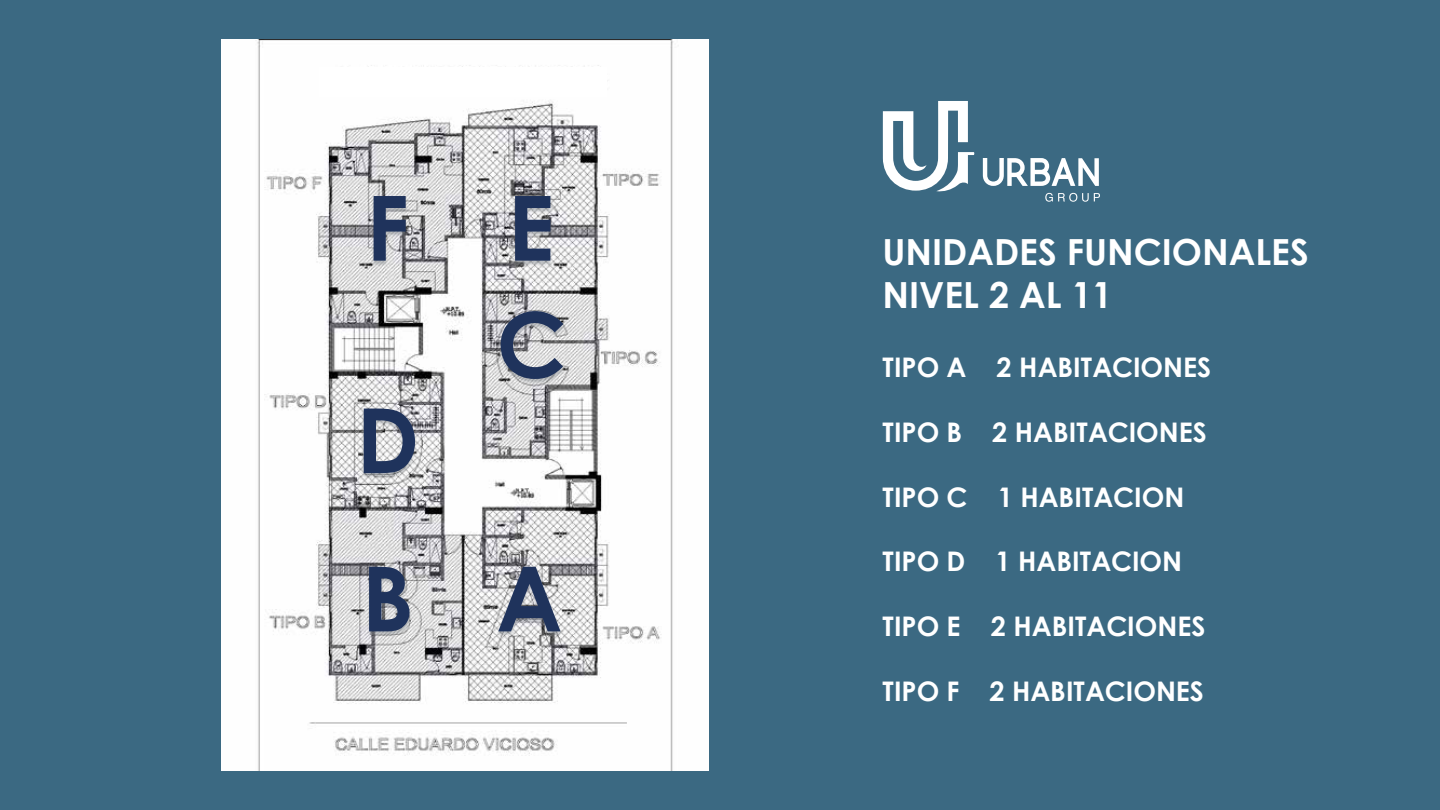
<style>
.page{position:relative;width:1440px;height:810px;background:#3b6982}
.page>*{position:absolute;margin:0;border:0;box-sizing:border-box;transform-origin:0 0}
.t1{font:700 90px/116.7px "Century Gothic";color:#1f335c;text-align:right}
.t2{font:700 36px/43.2px "Century Gothic";color:#fff}
.t3{font:700 27px "Century Gothic";color:#fff}
</style>
<div class="page">
<img style="left:221px;top:39px;width:488px;height:732px">
<img style="left:308px;top:143px;width:142px;height:198px">
<img style="left:450px;top:143px;width:163px;height:117px">
<img style="left:438px;top:260px;width:187px;height:198px">
<img style="left:298px;top:356px;width:180px;height:197px">
<img style="left:472px;top:514px;width:149px;height:198px">
<img style="left:303px;top:514px;width:169px;height:198px">
<div style="left:319px;top:67px;width:287px;height:30px;background:#fff"></div>
<svg style="left:983px;top:158px;width:116px;height:28px"></svg>
<svg style="left:1045px;top:193px;width:55px;height:9px"></svg>
<svg style="left:883px;top:101px;width:92px;height:91px"></svg>
<h1 class="t1" style="left:366px;top:166px;width:202px">F E<br>C</h1>
<h1 class="t1" style="left:356px;top:357px;width:208px;line-height:158.2px;text-align:left">D<br>B A</h1>
<h2 class="t2" style="left:883px;top:229px;width:428px">UNIDADES FUNCIONALES<br>NIVEL 2 AL 11</h2>
<p class="t3" style="left:883px;top:347px;width:330px">TIPO A 2 HABITACIONES</p>
<p class="t3" style="left:883px;top:412px;width:326px">TIPO B 2 HABITACIONES</p>
<p class="t3" style="left:883px;top:476px;width:303px">TIPO C 1 HABITACION</p>
<p class="t3" style="left:883px;top:541px;width:301px">TIPO D 1 HABITACION</p>
<p class="t3" style="left:883px;top:606px;width:324px">TIPO E 2 HABITACIONES</p>
<p class="t3" style="left:883px;top:670px;width:323px">TIPO F 2 HABITACIONES</p>
</div>
